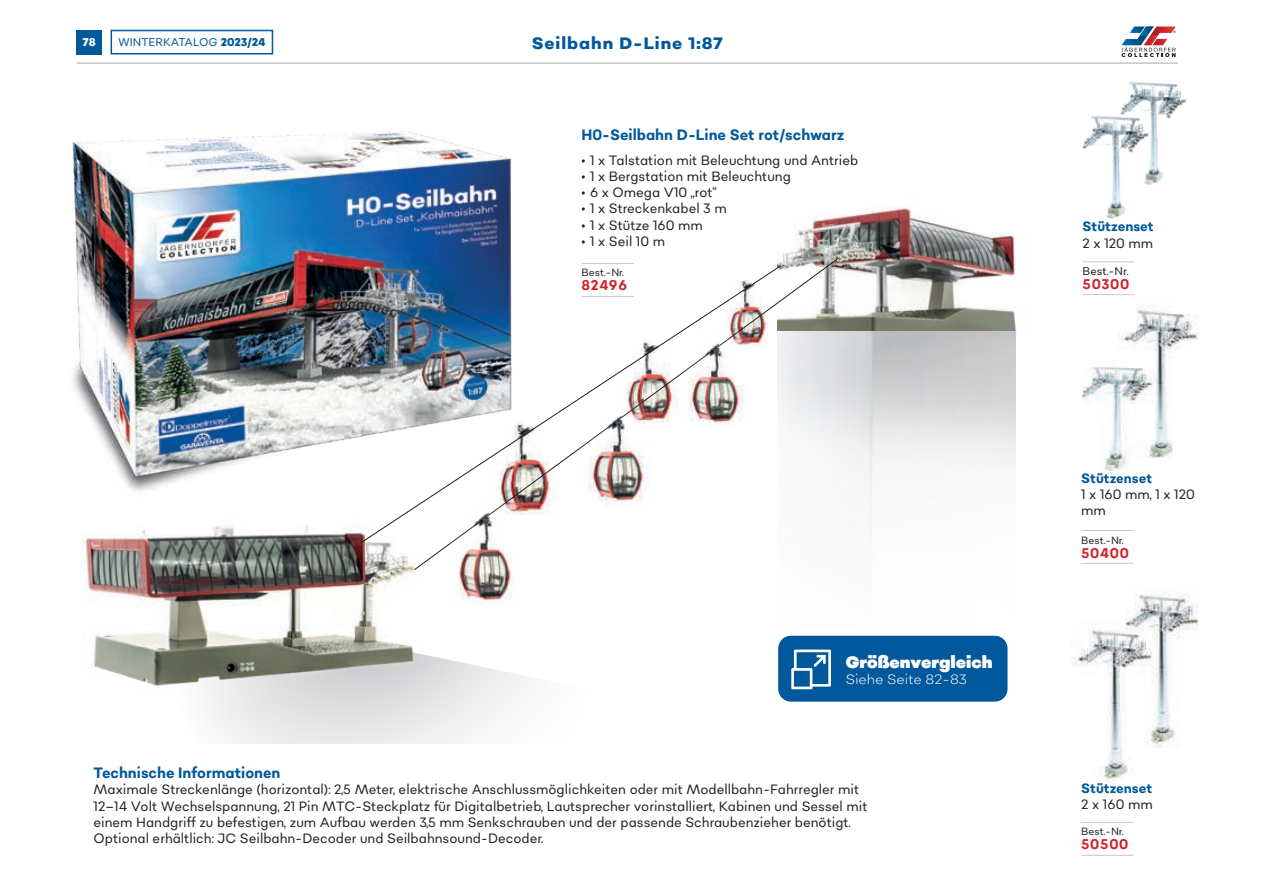
<style>
.page{position:relative;width:1263px;height:893px;background:#fff}
.page>*{position:absolute;margin:0;border:0;box-sizing:border-box;transform-origin:0 0}
.t1{font:800 16.5px "Sonny Gothic";letter-spacing:.06em;color:#01589c}
.t2{font:900 16.5px "Sonny Gothic";color:#fff}
.t3{font:700 15px "Sonny Gothic Condensed";color:#01589c}
.t4{font:700 14.1px "Sonny Gothic Condensed";letter-spacing:.05em;color:#d1232a}
.t5{font:13.5px/16.2px "Sonny Gothic Condensed";color:#231f20}
.t6{font:700 13.5px "Sonny Gothic Condensed";color:#01589c}
.t7{font:300 13.5px "Sonny Gothic";color:#fff}
.t8{font:11.25px "Sonny Gothic Condensed";color:#01589c}
.t9{font:11.25px "Sonny Gothic Condensed";color:#231f20}
.t10{font:800 11.25px "Sonny Gothic Condensed";color:#fff}
.t11{font:10.5px "Sonny Gothic Condensed";color:#231f20}
.s1{font-weight:800}
.s2{font-size:10.5px}
</style>
<div class="page">
<svg style="left:213px;top:661px;width:318px;height:83px;fill:#eeeeef"></svg>
<img style="left:782px;top:207px;width:235px;height:147px">
<img style="left:838px;top:331px;width:177px;height:192px">
<img style="left:82px;top:525px;width:374px;height:189px">
<svg style="left:414px;top:258px;width:424px;height:313px"></svg>
<img style="left:451px;top:544px;width:71px;height:65px">
<svg style="left:360px;top:265px;width:422px;height:279px"></svg>
<img style="left:72px;top:131px;width:467px;height:374px">
<img style="left:1082px;top:305px;width:117px;height:171px">
<img style="left:1082px;top:81px;width:105px;height:138px">
<img style="left:1072px;top:594px;width:127px;height:190px">
<hr style="left:581px;top:263px;width:53px;height:1px;background:#c7c8ca">
<hr style="left:581px;top:296px;width:53px;height:1px;background:#c7c8ca">
<hr style="left:1082px;top:261px;width:53px;height:1px;background:#c7c8ca">
<hr style="left:1082px;top:294px;width:53px;height:1px;background:#c7c8ca">
<hr style="left:1081px;top:530px;width:52px;height:1px;background:#c7c8ca">
<hr style="left:1081px;top:563px;width:52px;height:1px;background:#c7c8ca">
<hr style="left:1081px;top:822px;width:52px;height:1px;background:#c7c8ca">
<hr style="left:1081px;top:855px;width:52px;height:1px;background:#c7c8ca">
<div style="left:778px;top:636px;width:229px;height:66px;background:#01589c;border-radius:13px"></div>
<svg style="left:791px;top:650px;width:40px;height:39px"></svg>
<div style="left:77px;top:30px;width:25px;height:24px;background:#01589c"></div>
<div style="left:111px;top:30px;width:162px;height:24px;border:2px solid #01589c"></div>
<svg style="left:1121px;top:26px;width:55px;height:32px"></svg>
<hr style="left:77px;top:63px;width:1101px;height:1px;background:#a8a9ad">
<p class="t10" style="left:83px;top:35px;width:14px">78</p>
<p class="t8" style="left:118px;top:35px;width:149px">WINTERKATALOG <span class="s1">2023/24</span></p>
<p class="t1" style="left:532px;top:33px;width:193px">Seilbahn D-Line 1:87</p>
<p class="t3" style="left:581px;top:125px;width:264px">H0-Seilbahn D-Line Set rot/schwarz</p>
<p class="t5" style="left:581px;top:152px;width:278px">• 1 x Talstation mit Beleuchtung und Antrieb</p>
<p class="t5" style="left:581px;top:168px;width:211px">• 1 x Bergstation mit Beleuchtung</p>
<p class="t5" style="left:581px;top:184px;width:137px">• 6 x Omega V10 „rot“</p>
<p class="t5" style="left:581px;top:200px;width:147px">• 1 x Streckenkabel 3 m</p>
<p class="t5" style="left:581px;top:216px;width:123px">• 1 x Stütze 160 mm</p>
<p class="t5" style="left:581px;top:233px;width:85px">• 1 x Seil 10 m</p>
<p class="t11" style="left:581px;top:265px;width:44px">Best.-Nr.</p>
<p class="t4" style="left:581px;top:276px;width:47px">82496</p>
<p class="t2" style="left:846px;top:651px;width:148px">Größenvergleich</p>
<p class="t7" style="left:846px;top:671px;width:123px">Siehe Seite 82-83</p>
<p class="t3" style="left:94px;top:763px;width:188px">Technische Informationen</p>
<p class="t5" style="left:94px;top:781px;width:775px">Maximale Streckenlänge (horizontal): 2,5 Meter, elektrische Anschlussmöglichkeiten oder mit Modellbahn-Fahrregler mit 12–14 Volt Wechselspannung, 21 Pin MTC-Steckplatz für Digitalbetrieb, Lautsprecher vorinstalliert, Kabinen und Sessel mit einem Handgriff zu befestigen, zum Aufbau werden 3,5 mm Senkschrauben und der passende Schraubenzieher benötigt.<br>Optional erhältlich: JC Seilbahn-Decoder und Seilbahnsound-Decoder.</p>
<p class="t6" style="left:1082px;top:218px;width:73px">Stützenset</p>
<p class="t5" style="left:1082px;top:235px;width:72px">2 x 120 mm</p>
<p class="t9" style="left:1082px;top:263px;width:48px">Best.-Nr<span class="s2">.</span></p>
<p class="t4" style="left:1082px;top:275px;width:48px">50300</p>
<p class="t6" style="left:1081px;top:470px;width:73px">Stützenset</p>
<p class="t5" style="left:1081px;top:486px;width:115px">1 x 160 mm, 1 x 120 mm</p>
<p class="t11" style="left:1081px;top:534px;width:44px">Best.-Nr.</p>
<p class="t4" style="left:1081px;top:544px;width:49px">50400</p>
<p class="t6" style="left:1081px;top:780px;width:73px">Stützenset</p>
<p class="t5" style="left:1081px;top:796px;width:73px">2 x 160 mm</p>
<p class="t11" style="left:1081px;top:825px;width:44px">Best.-Nr.</p>
<p class="t4" style="left:1081px;top:835px;width:49px">50500</p>
</div>
